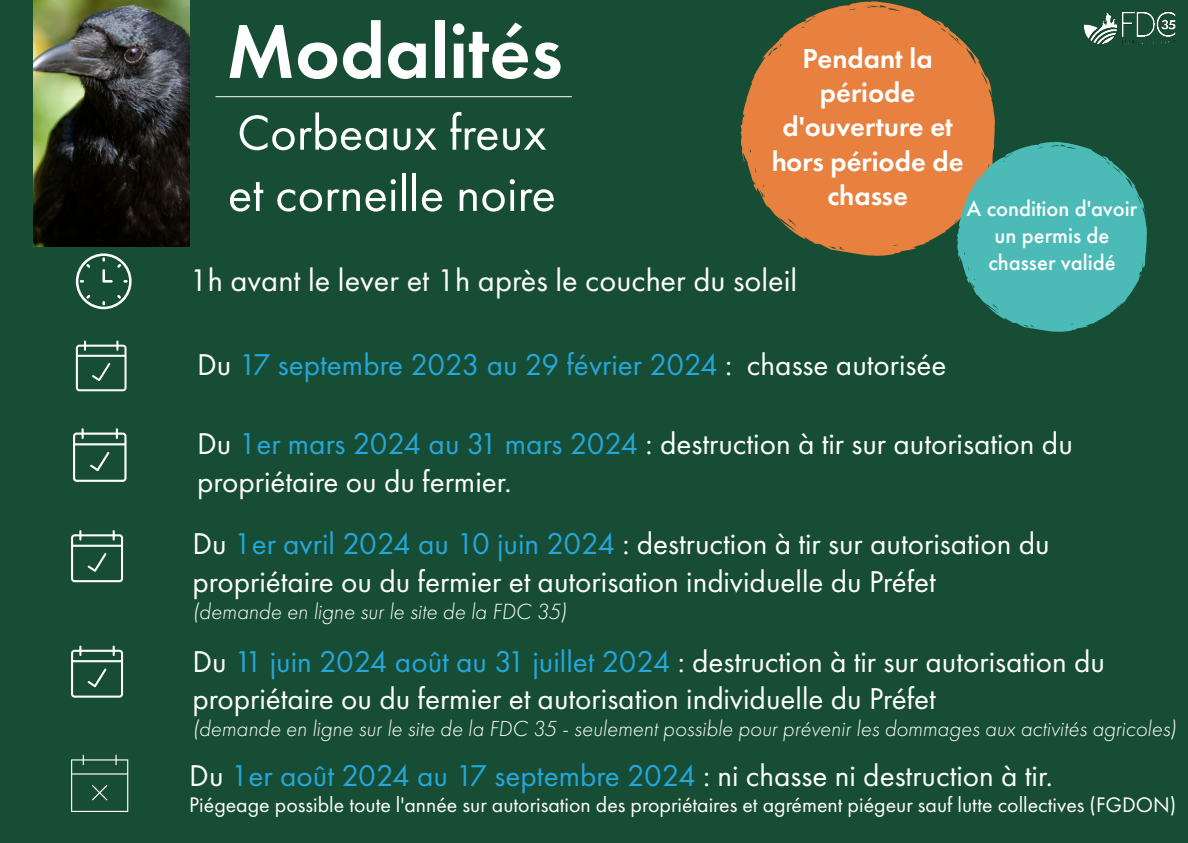
<style>
.page{position:relative;width:1188px;height:843px;background:#fff}
.page>*{position:absolute;margin:0;border:0;box-sizing:border-box;transform-origin:0 0}
.t1{font:600 79.2px "Futura PT";color:#fff}
.t2{font:51px/61.2px "Futura PT";color:#fff}
.t3{font:32.4px "Futura PT";color:#fff}
.t4{font:31.2px/37.4px "Futura PT";color:#fff}
.t5{font:31.2px "Futura PT";color:#26a6da}
.t6{font:600 28.5px/34.2px "Futura PT";color:#fff;text-align:center}
.t7{font:italic 300 22.8px "Futura PT";color:#fff}
.t8{font:italic 300 22.6px "Futura PT";color:#fff}
.t9{font:500 22.6px/27.1px "Futura PT";color:#fff;text-align:center}
.t10{font:21.8px "Futura PT";color:#fff}
.s1{color:#fff}
.s2{color:#26a6da}
.s3{font-size:22.8px}
</style>
<div class="page">
<div style="left:0;top:0;width:1188px;height:842px;background:#164d34"></div>
<hr style="left:215px;top:96px;width:357px;height:1px;background:#fff">
<img style="left:33px;top:0;width:156px;height:246px">
<img style="left:1084px;top:12px;width:92px;height:32px">
<svg style="left:76px;top:253px;width:56px;height:56px"></svg>
<svg style="left:71px;top:530px;width:52px;height:52px"></svg>
<svg style="left:71px;top:645px;width:52px;height:52px"></svg>
<svg style="left:73px;top:428px;width:54px;height:54px"></svg>
<svg style="left:76px;top:340px;width:51px;height:51px"></svg>
<svg style="left:71px;top:754px;width:57px;height:57px"></svg>
<svg style="left:740px;top:1px;width:255px;height:255px;fill:#e8803f"></svg>
<svg style="left:957px;top:142px;width:190px;height:190px"></svg>
<h1 class="t1" style="left:226px;top:2px;width:338px">Modalités</h1>
<h2 class="t2" style="left:228px;top:102px;width:330px">Corbeaux freux et corneille noire</h2>
<p class="t6" style="left:772px;top:41px;width:193px">Pendant la période d'ouverture et hors période de chasse</p>
<p class="t9" style="left:967px;top:195px;width:172px">A condition d'avoir un permis de chasser validé</p>
<p class="t3" style="left:189px;top:261px;width:609px">1h avant le lever et 1h après le coucher du soleil</p>
<p class="t5" style="left:197px;top:346px;width:751px"><span class="s1">Du</span> 17 septembre 2023 au 29 février 2024 <span class="s1">: chasse autorisée</span></p>
<p class="t4" style="left:197px;top:425px;width:877px">Du <span class="s2">1er mars 2024 au 31 mars 2024</span> : destruction à tir sur autorisation du propriétaire ou du fermier.</p>
<p class="t4" style="left:192px;top:524px;width:859px">Du <span class="s2">1er avril 2024 au 10 juin 2024</span> : destruction à tir sur autorisation du propriétaire ou du fermier et autorisation individuelle du Préfet</p>
<p class="t7" style="left:192px;top:598px;width:376px">(demande en ligne sur le site de la FDC 35)</p>
<p class="t4" style="left:192px;top:642px;width:914px">Du <span class="s2">11 juin 2024 août au 31 juillet 2024</span> : destruction à tir sur autorisation du propriétaire ou du fermier et autorisation individuelle du Préfet</p>
<p class="t8" style="left:192px;top:716px;width:986px"><span class="s3">(</span>demande en ligne sur le site de la FDC 35 - seulement possible pour prévenir les dommages aux activités agricoles)</p>
<p class="t4" style="left:189px;top:756px;width:865px">Du <span class="s2">1er août 2024 au 17 septembre 2024</span> : ni chasse ni destruction à tir.</p>
<p class="t10" style="left:189px;top:791px;width:989px">Piégeage possible toute l'année sur autorisation des propriétaires et agrément piégeur sauf lutte collectives (FGDON)</p>
</div>
